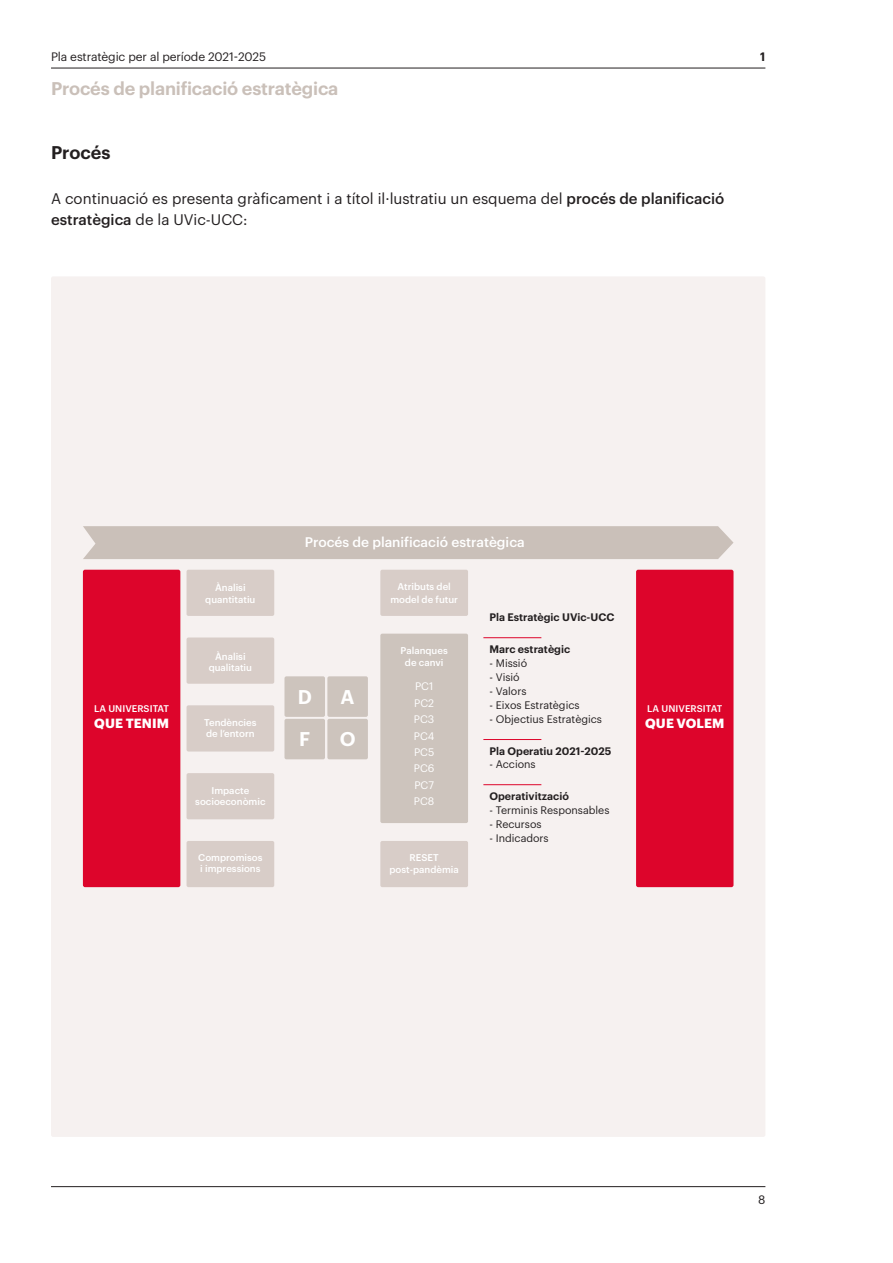
<style>
.page{position:relative;width:893px;height:1263px;background:#fff}
.page>*{position:absolute;margin:0;border:0;box-sizing:border-box;transform-origin:0 0}
.t1{font:600 19.5px/42.8px "Graphik";color:#fff}
.t2{font:600 18px "Graphik";letter-spacing:-.01em;color:#cac0b9}
.t3{font:600 18px "Graphik";color:#231f20}
.t4{font:15px/21px "Graphik";color:#231f20}
.t5{font:500 13.65px "Graphik";color:#fff}
.t6{font:700 13.05px "Graphik";letter-spacing:.005em;color:#fff}
.t7{font:12px "Graphik";letter-spacing:-.01em;color:#231f20}
.t8{font:600 12px "Graphik";color:#231f20}
.t9{font:10.65px "Graphik";color:#231f20}
.t10{font:600 10.65px "Graphik";color:#231f20}
.t11{font:10.65px/16.4px "Graphik";color:#fff;text-align:justify}
.t12{font:500 9.6px/11.6px "Graphik";color:#fff;text-align:center}
.t13{font:500 9.45px "Graphik";letter-spacing:.005em;color:#fff}
.s1{font-weight:500}
</style>
<div class="page">
<hr style="left:51px;top:68px;width:714px;height:1px;background:#231f20">
<hr style="left:51px;top:1186px;width:714px;height:1px;background:#231f20">
<div style="left:51px;top:276px;width:714px;height:861px;background:#f6f1f0;border-radius:2px"></div>
<div style="left:83px;top:570px;width:97px;height:317px;background:#dd052b;border-radius:2px"></div>
<div style="left:187px;top:570px;width:87px;height:46px;background:#d8cdc8;border-radius:2px"></div>
<div style="left:380px;top:570px;width:88px;height:46px;background:#d8cdc8;border-radius:2px"></div>
<div style="left:380px;top:841px;width:88px;height:46px;background:#d8cdc8;border-radius:2px"></div>
<div style="left:380px;top:634px;width:88px;height:189px;background:#cdc4bd;border-radius:2px"></div>
<div style="left:187px;top:637px;width:87px;height:47px;background:#d8cdc8;border-radius:2px"></div>
<div style="left:187px;top:705px;width:87px;height:46px;background:#d8cdc8;border-radius:2px"></div>
<div style="left:187px;top:773px;width:87px;height:46px;background:#d8cdc8;border-radius:2px"></div>
<div style="left:187px;top:841px;width:87px;height:46px;background:#d8cdc8;border-radius:2px"></div>
<div style="left:636px;top:570px;width:97px;height:317px;background:#dd052b;border-radius:2px"></div>
<div style="left:284px;top:676px;width:41px;height:41px;background:#cdc4bd;border-radius:2px"></div>
<div style="left:284px;top:719px;width:41px;height:40px;background:#cdc4bd;border-radius:2px"></div>
<div style="left:327px;top:676px;width:41px;height:41px;background:#cdc4bd;border-radius:2px"></div>
<div style="left:327px;top:719px;width:41px;height:40px;background:#cdc4bd;border-radius:2px"></div>
<div style="left:83px;top:526px;width:650px;height:33px;background:#cac0b9"></div>
<hr style="left:483px;top:637px;width:58px;height:1px;background:#dd052b">
<hr style="left:483px;top:739px;width:58px;height:1px;background:#dd052b">
<hr style="left:483px;top:784px;width:58px;height:1px;background:#dd052b">
<p class="t7" style="left:51px;top:47px;width:217px">Pla estratègic per al període 2021-2025</p>
<h2 class="t2" style="left:51px;top:74px;width:289px">Procés de planificació estratègica</h2>
<h2 class="t3" style="left:51px;top:139px;width:61px">Procés</h2>
<h3 class="t4" style="left:51px;top:187px;width:675px">A continuació es presenta gràficament i a títol il·lustratiu un esquema del <span class="s1">procés de planificació estratègica</span> de la UVic-UCC:</h3>
<p class="t8" style="left:760px;top:47px;width:7px">1</p>
<p class="t13" style="left:94px;top:701px;width:77px">LA UNIVERSITAT</p>
<h3 class="t6" style="left:94px;top:713px;width:76px">QUE TENIM</h3>
<h3 class="t5" style="left:305px;top:532px;width:222px">Procés de planificació estratègica</h3>
<p class="t12" style="left:205px;top:581px;width:52px">Ànalisi quantitatiu</p>
<p class="t12" style="left:390px;top:579px;width:69px;line-height:12.8px">Atributs del model de futur</p>
<p class="t12" style="left:209px;top:649px;width:45px">Ànalisi qualitatiu</p>
<p class="t12" style="left:204px;top:716px;width:54px;text-align:left">Tendències de l’entorn</p>
<p class="t12" style="left:195px;top:783px;width:72px">Impacte socioeconòmic</p>
<p class="t12" style="left:198px;top:851px;width:66px;text-align:left">Compromisos i impressions</p>
<h1 class="t1" style="left:298px;top:673px;width:16px">D<br>F</h1>
<h1 class="t1" style="left:340px;top:673px;width:17px">A<br>O</h1>
<p class="t12" style="left:401px;top:644px;width:49px">Palanques de canvi</p>
<p class="t11" style="left:414px;top:677px;width:22px">PC1<br>PC2<br>PC3<br>PC4<br>PC5<br>PC6<br>PC7<br>PC8</p>
<p class="t12" style="left:390px;top:851px;width:71px">RESET post-pandèmia</p>
<p class="t10" style="left:489px;top:609px;width:126px">Pla Estratègic UVic-UCC</p>
<p class="t10" style="left:489px;top:641px;width:82px">Marc estratègic</p>
<p class="t9" style="left:489px;top:655px;width:39px">- Missió</p>
<p class="t9" style="left:489px;top:669px;width:32px">- Visió</p>
<p class="t9" style="left:489px;top:683px;width:39px">- Valors</p>
<p class="t9" style="left:489px;top:697px;width:92px">- Eixos Estratègics</p>
<p class="t9" style="left:489px;top:711px;width:114px">- Objectius Estratègics</p>
<p class="t10" style="left:489px;top:743px;width:123px">Pla Operatiu 2021-2025</p>
<p class="t9" style="left:489px;top:756px;width:48px">- Accions</p>
<p class="t10" style="left:489px;top:788px;width:81px">Operativització</p>
<p class="t9" style="left:489px;top:802px;width:122px">- Terminis Responsables</p>
<p class="t9" style="left:489px;top:816px;width:54px">- Recursos</p>
<p class="t9" style="left:489px;top:830px;width:61px">- Indicadors</p>
<p class="t13" style="left:647px;top:701px;width:77px">LA UNIVERSITAT</p>
<h3 class="t6" style="left:645px;top:713px;width:81px">QUE VOLEM</h3>
<p class="t7" style="left:758px;top:1190px;width:9px">8</p>
</div>
